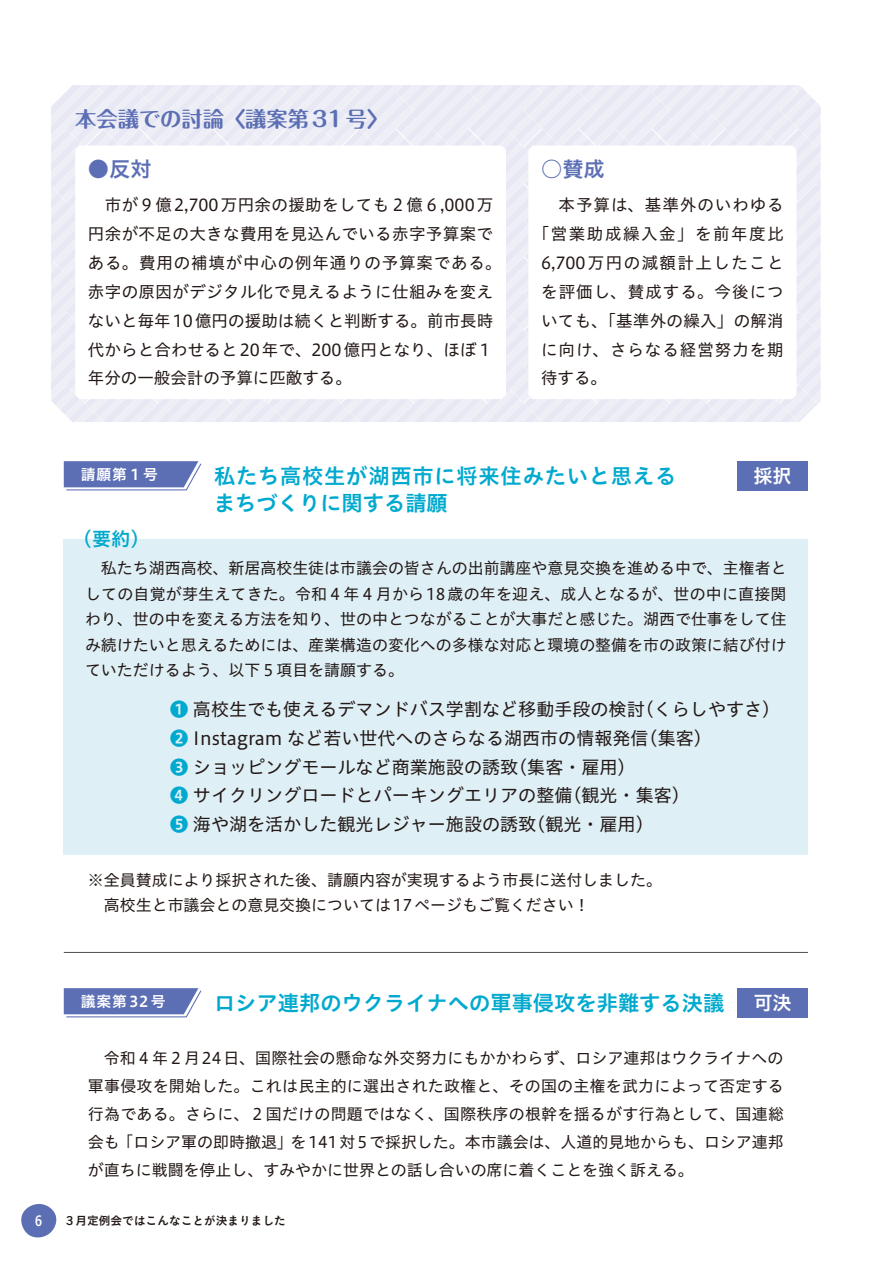
<style>
.page{position:relative;width:893px;height:1263px;background:#fff}
.page>*{position:absolute;margin:0;border:0;box-sizing:border-box;transform-origin:0 0}
.t1{font:21.3px/27.6px "Hiragino UD Sans Std W6";letter-spacing:.035em;color:#00a9ce}
.t2{font:21.3px "Hiragino UD Sans Std W6";color:#00a9ce}
.t3{font:700 21.3px "Maru Fo Pro";color:#5c6fb4}
.t4{font:21.3px "Hiragino UD Sans Std W6";color:#5c6fb4}
.t5{font:19.2px "Hiragino UD Sans Std W6";color:#00a9ce}
.t6{font:19.2px "Hiragino UD Sans Std W6";color:#fff}
.t7{font:18px/28.7px "Hiragino UD Sans Std W4";color:#221815}
.t8{font:16.5px/28.8px "Hiragino UD Sans Std W4";letter-spacing:.025em;color:#221815}
.t9{font:16.5px "Hiragino UD Sans Std W4";letter-spacing:.06em;color:#221815}
.t10{font:16.5px "Hiragino UD Sans Std W4";letter-spacing:.085em;color:#221815}
.t11{font:16.5px "Hiragino UD Sans Std W4";letter-spacing:.095em;color:#221815}
.t12{font:16.5px "Hiragino UD Sans Std W4";letter-spacing:.065em;color:#221815}
.t13{font:15.9px/25.5px "Hiragino UD Sans Std W4";color:#221815;text-align:justify}
.t14{font:14.85px "Hiragino UD Sans Std W6";letter-spacing:.05em;color:#fff}
.t15{font:13.8px "Koburina Go Std W6";color:#fff}
.t16{font:11.7px "Koburina Go Std W6";color:#221815}
.s1{font-family:"Hiragino UD Sans Std W6";color:#00a9ce}
</style>
<div class="page">
<div style="left:51px;top:85px;width:770px;height:337px;background:#eeeef6"></div>
<div style="left:75px;top:146px;width:431px;height:253px;background:#fff"></div>
<div style="left:528px;top:146px;width:268px;height:253px;background:#fff"></div>
<div style="left:64px;top:539px;width:744px;height:315px;background:#dfeff6"></div>
<svg style="left:64px;top:988px;width:138px;height:30px;background:#7585bf"></svg>
<div style="left:737px;top:988px;width:71px;height:29px;background:#5c6fb4"></div>
<div style="left:737px;top:461px;width:71px;height:29px;background:#5c6fb4"></div>
<hr style="left:64px;top:952px;width:744px;height:1px;background:#595757">
<svg style="left:64px;top:461px;width:138px;height:30px;background:#7585bf"></svg>
<svg style="left:21px;top:1204px;width:36px;height:34px"></svg>
<h1 class="t3" style="left:75px;top:102px;width:315px">本会議での討論〈議案第 31号〉</h1>
<h1 class="t4" style="left:88px;top:153px;width:65px">●反対</h1>
<p class="t8" style="left:88px;top:190px;width:415px">　市が９億2,700万円余の援助をしても２億６,000万円余が不足の大きな費用を見込んでいる赤字予算案である。費用の補填が中心の例年通りの予算案である。赤字の原因がデジタル化で見えるように仕組みを変えないと毎年10億円の援助は続くと判断する。前市長時代からと合わせると20年で、200億円となり、ほぼ１年分の一般会計の予算に匹敵する。</p>
<h1 class="t4" style="left:541px;top:153px;width:65px">○賛成</h1>
<p class="t9" style="left:541px;top:192px;width:244px">　本予算は、基準外のいわゆる</p>
<p class="t11" style="left:533px;top:221px;width:252px">「営業助成繰入金」を前年度比</p>
<p class="t10" style="left:541px;top:250px;width:244px">6,700万円の減額計上したこと</p>
<p class="t12" style="left:541px;top:279px;width:244px">を評価し、賛成する。今後につ</p>
<p class="t8" style="left:541px;top:305px;width:244px">いても、「基準外の繰入」の解消</p>
<p class="t9" style="left:541px;top:337px;width:244px">に向け、さらなる経営努力を期</p>
<p class="t8" style="left:541px;top:363px;width:67px">待する。</p>
<p class="t14" style="left:81px;top:463px;width:79px">請願第１号</p>
<p class="t5" style="left:73px;top:524px;width:78px">（要約）</p>
<h1 class="t1" style="left:214px;top:461px;width:464px">私たち高校生が湖西市に将来住みたいと思えるまちづくりに関する請願</h1>
<p class="t6" style="left:753px;top:461px;width:40px">採択</p>
<p class="t13" style="left:85px;top:554px;width:703px">　私たち湖西高校、新居高校生徒は市議会の皆さんの出前講座や意見交換を進める中で、主権者としての自覚が芽生えてきた。令和４年４月から18歳の年を迎え、成人となるが、世の中に直接関わり、世の中を変える方法を知り、世の中とつながることが大事だと感じた。湖西で仕事をして住み続けたいと思えるためには、産業構造の変化への多様な対応と環境の整備を市の政策に結び付けていただけるよう、以下５項目を請願する。</p>
<p class="t7" style="left:170px;top:694px;width:612px"><span class="s1">❶</span> 高校生でも使えるデマンドバス学割など移動手段の検討（くらしやすさ）<span class="s1">❷</span> Instagram など若い世代へのさらなる湖西市の情報発信（集客）<br><span class="s1">❸</span> ショッピングモールなど商業施設の誘致（集客・ 雇用）<br><span class="s1">❹</span> サイクリングロードとパーキングエリアの整備（観光・ 集客）<br><span class="s1">❺</span> 海や湖を活かした観光レジャー施設の誘致（観光・ 雇用）</p>
<p class="t13" style="left:88px;top:866px;width:576px">※全員賛成により採択された後、請願内容が実現するよう市長に送付しました。　高校生と市議会との意見交換については17ページもご覧ください！</p>
<h1 class="t2" style="left:214px;top:986px;width:512px">ロシア連邦のウクライナへの軍事侵攻を非難する決議</h1>
<p class="t14" style="left:81px;top:990px;width:87px">議案第32号</p>
<p class="t6" style="left:753px;top:988px;width:40px">可決</p>
<p class="t13" style="left:88px;top:1043px;width:697px;line-height:27.9px">　令和４年２月24日、国際社会の懸命な外交努力にもかかわらず、ロシア連邦はウクライナへの軍事侵攻を開始した。これは民主的に選出された政権と、その国の主権を武力によって否定する行為である。さらに、２国だけの問題ではなく、国際秩序の根幹を揺るがす行為として、国連総会も「ロシア軍の即時撤退」を141対5で採択した。本市議会は、人道的見地からも、ロシア連邦が直ちに戦闘を停止し、すみやかに世界との話し合いの席に着くことを強く訴える。</p>
<p class="t15" style="left:35px;top:1210px;width:8px">6</p>
<p class="t16" style="left:64px;top:1212px;width:224px">３月定例会ではこんなことが決まりました</p>
</div>
